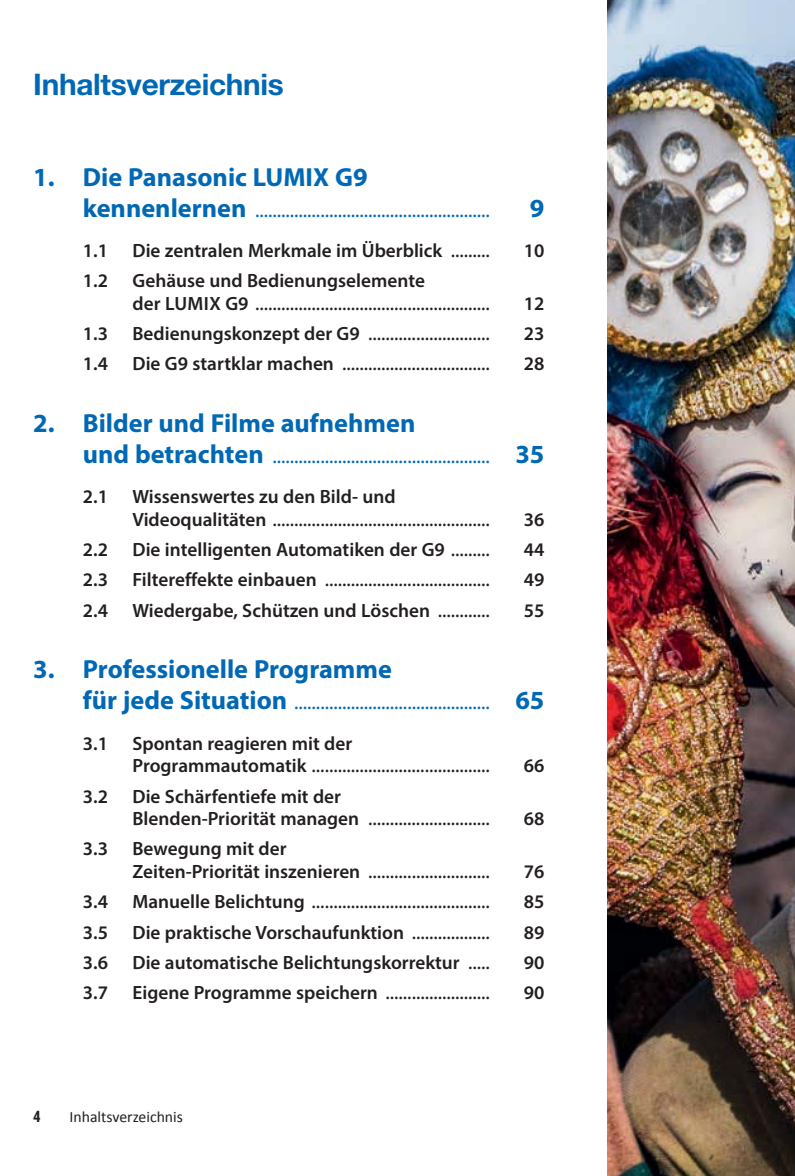
<style>
.page{position:relative;width:795px;height:1176px;background:#fff}
.page>*{position:absolute;margin:0;border:0;box-sizing:border-box;transform-origin:0 0}
.t1{font:700 29.75px "Helvetica Neue LT Std";letter-spacing:-.01em;color:#0068b5}
.t2{font:700 26.25px "Myriad Pro";color:#0068b5}
.t3{font:21px "Myriad Pro";color:#231f20}
.t4{font:21px "Myriad Pro";color:#0068b5}
.t5{font:600 19.25px "Myriad Pro";color:#231f20}
.t6{font:15.75px "Calibri";color:#231f20}
.t7{font:700 15.75px "Roboto Condensed";color:#231f20}
.s1{font-weight:700;font-size:26.25px}
.s2{font-weight:400;font-size:21px}
.s3{font-weight:600;font-size:19.25px}
</style>
<div class="page">
<img style="left:607px;top:0;width:187px;height:1176px">
<h1 class="t1" style="left:33px;top:67px;width:252px">Inhaltsverzeichnis</h1>
<p class="t2" style="left:33px;top:167px;width:336px">1. Die Panasonic LUMIX G9</p>
<p class="t4" style="left:83px;top:198px;width:408px"><span class="s1">kennenlernen</span> ......................................................</p>
<p class="t2" style="left:530px;top:198px;width:16px">9</p>
<p class="t5" style="left:83px;top:243px;width:27px">1.1</p>
<p class="t5" style="left:132px;top:243px;width:359px">Die zentralen Merkmale im Überblick <span class="s2">.........</span></p>
<p class="t5" style="left:524px;top:243px;width:22px">10</p>
<p class="t5" style="left:83px;top:274px;width:27px">1.2</p>
<p class="t5" style="left:132px;top:274px;width:294px">Gehäuse und Bedienungs elemente</p>
<p class="t3" style="left:132px;top:291px;width:359px"><span class="s3">der LUMIX G9</span> ......................................................</p>
<p class="t5" style="left:524px;top:296px;width:22px">12</p>
<p class="t5" style="left:83px;top:326px;width:27px">1.3</p>
<p class="t3" style="left:132px;top:321px;width:359px"><span class="s3">Bedienungskonzept der G9</span> ............................</p>
<p class="t5" style="left:524px;top:327px;width:22px">23</p>
<p class="t5" style="left:83px;top:357px;width:27px">1.4</p>
<p class="t3" style="left:132px;top:351px;width:359px"><span class="s3">Die G9 startklar machen</span> ..................................</p>
<p class="t5" style="left:524px;top:357px;width:22px">28</p>
<p class="t2" style="left:33px;top:413px;width:383px">2. Bilder und Filme aufnehmen</p>
<p class="t4" style="left:83px;top:444px;width:463px"><span class="s1">und betrachten</span> .................................................. <span class="s1">35</span></p>
<p class="t5" style="left:83px;top:490px;width:27px">2.1</p>
<p class="t5" style="left:132px;top:490px;width:264px">Wissenswertes zu den Bild- und</p>
<p class="t3" style="left:132px;top:507px;width:359px"><span class="s3">Videoqualitäten</span> ..................................................</p>
<p class="t5" style="left:524px;top:512px;width:22px">36</p>
<p class="t5" style="left:83px;top:543px;width:27px">2.2</p>
<p class="t5" style="left:132px;top:543px;width:359px">Die intelligenten Automatiken der G9 <span class="s2">.........</span></p>
<p class="t5" style="left:524px;top:543px;width:22px">44</p>
<p class="t5" style="left:83px;top:573px;width:27px">2.3</p>
<p class="t3" style="left:132px;top:567px;width:359px"><span class="s3">Filtereffekte einbauen</span> ......................................</p>
<p class="t5" style="left:524px;top:573px;width:22px">49</p>
<p class="t5" style="left:83px;top:603px;width:27px">2.4</p>
<p class="t5" style="left:132px;top:603px;width:359px">Wiedergabe, Schützen und Löschen <span class="s2">............</span></p>
<p class="t5" style="left:524px;top:603px;width:22px">55</p>
<p class="t2" style="left:33px;top:659px;width:360px">3. Professionelle Programme</p>
<p class="t4" style="left:83px;top:690px;width:463px"><span class="s1">für jede Situation</span> ............................................. <span class="s1">65</span></p>
<p class="t5" style="left:83px;top:736px;width:27px">3.1</p>
<p class="t5" style="left:132px;top:736px;width:221px">Spontan reagieren mit der</p>
<p class="t3" style="left:132px;top:753px;width:359px"><span class="s3">Programmautomatik</span> .........................................</p>
<p class="t5" style="left:524px;top:759px;width:22px">66</p>
<p class="t5" style="left:83px;top:789px;width:27px">3.2</p>
<p class="t5" style="left:132px;top:789px;width:210px">Die Schärfentiefe mit der</p>
<p class="t3" style="left:132px;top:806px;width:359px"><span class="s3">Blenden-Priorität managen</span> ............................</p>
<p class="t5" style="left:524px;top:811px;width:22px">68</p>
<p class="t5" style="left:83px;top:842px;width:27px">3.3</p>
<p class="t5" style="left:132px;top:842px;width:155px">Bewegung mit der</p>
<p class="t3" style="left:132px;top:859px;width:359px"><span class="s3">Zeiten-Priorität inszenieren</span> ............................</p>
<p class="t5" style="left:524px;top:864px;width:22px">76</p>
<p class="t5" style="left:83px;top:895px;width:27px">3.4</p>
<p class="t3" style="left:132px;top:889px;width:359px"><span class="s3">Manuelle Belichtung</span> .........................................</p>
<p class="t5" style="left:524px;top:895px;width:22px">85</p>
<p class="t5" style="left:83px;top:925px;width:27px">3.5</p>
<p class="t5" style="left:132px;top:925px;width:359px">Die praktische Vorschaufunktion <span class="s2">..................</span></p>
<p class="t5" style="left:524px;top:925px;width:22px">89</p>
<p class="t5" style="left:83px;top:955px;width:27px">3.6</p>
<p class="t5" style="left:132px;top:955px;width:359px">Die automatische Belichtungskorrektur <span class="s2">.....</span></p>
<p class="t5" style="left:524px;top:955px;width:22px">90</p>
<p class="t5" style="left:83px;top:985px;width:27px">3.7</p>
<p class="t5" style="left:132px;top:985px;width:359px">Eigene Programme speichern <span class="s2">........................</span></p>
<p class="t5" style="left:524px;top:985px;width:22px">90</p>
<p class="t7" style="left:33px;top:1108px;width:9px">4</p>
<p class="t6" style="left:69px;top:1110px;width:115px">Inhaltsverzeichnis</p>
</div>
